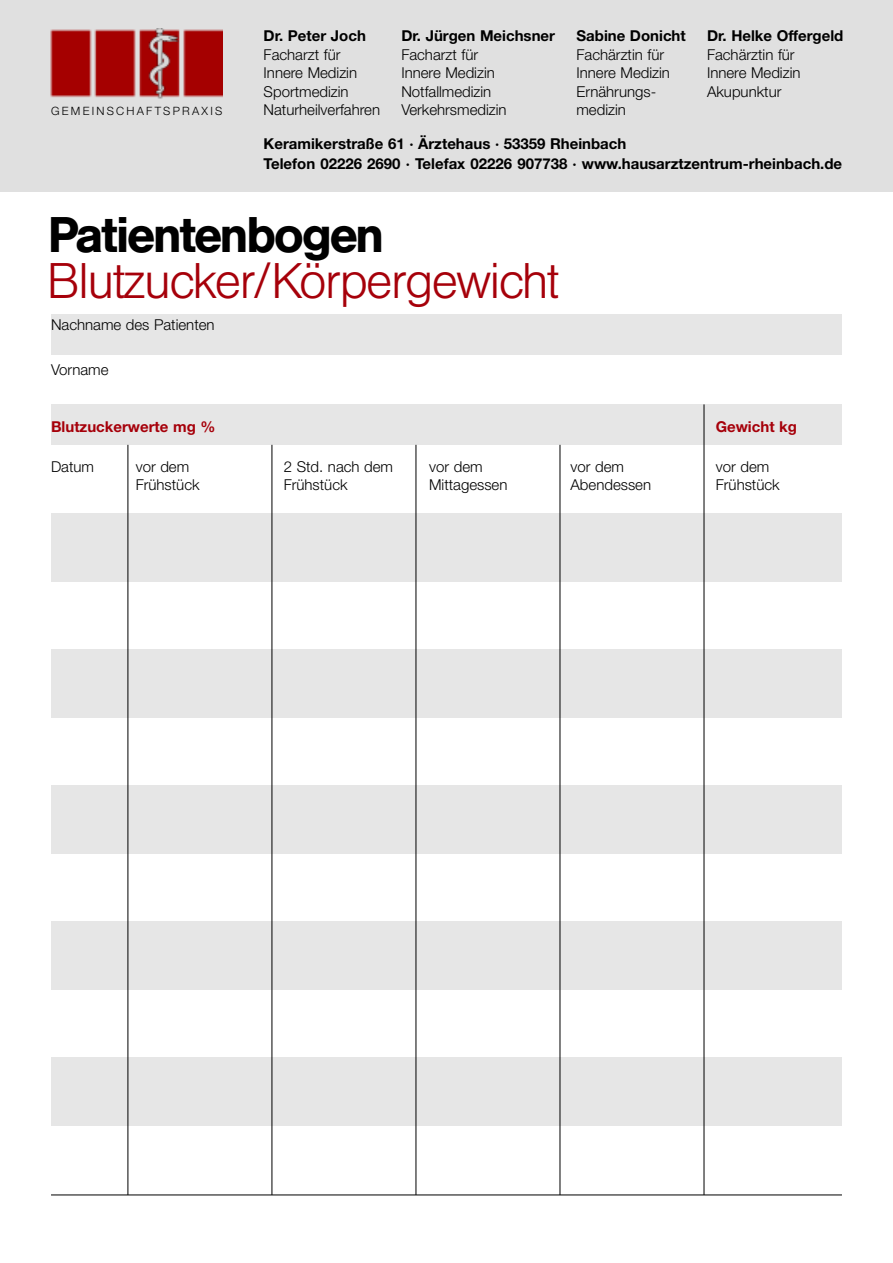
<style>
.page{position:relative;width:893px;height:1263px;background:#fff}
.page>*{position:absolute;margin:0;border:0;box-sizing:border-box;transform-origin:0 0}
.t1{font:300 49.5px "Lufthansa IS";letter-spacing:-.02em;color:#a6000a}
.t2{font:500 49.5px "Lufthansa IS";letter-spacing:-.02em;color:#000}
.t3{font:300 15px/18.5px "Helvetica Neue";color:#000}
.t4{font:700 15px/19.5px "Helvetica Neue";color:#000}
.t5{font:700 15px "Helvetica Neue";color:#a6000a}
.t6{font:300 11.4px "Helvetica Neue";letter-spacing:.195em;color:#000}
</style>
<div class="page">
<div style="left:51px;top:315px;width:791px;height:40px;background:#e6e6e6"></div>
<div style="left:51px;top:405px;width:791px;height:40px;background:#e6e6e6"></div>
<div style="left:51px;top:513px;width:791px;height:68px;background:#e6e6e6"></div>
<div style="left:51px;top:649px;width:791px;height:68px;background:#e6e6e6"></div>
<div style="left:51px;top:785px;width:791px;height:68px;background:#e6e6e6"></div>
<div style="left:51px;top:921px;width:791px;height:68px;background:#e6e6e6"></div>
<div style="left:51px;top:1057px;width:791px;height:68px;background:#e6e6e6"></div>
<hr style="left:51px;top:1194px;width:791px;height:1px;background:#000">
<hr style="left:128px;top:445px;width:1px;height:750px;background:#000">
<hr style="left:272px;top:445px;width:1px;height:750px;background:#000">
<hr style="left:416px;top:445px;width:1px;height:750px;background:#000">
<hr style="left:560px;top:445px;width:1px;height:750px;background:#000">
<hr style="left:704px;top:404px;width:1px;height:791px;background:#000">
<div style="left:0;top:0;width:893px;height:191px;background:#e0e0e0"></div>
<img style="left:50px;top:28px;width:172px;height:71px">
<p class="t6" style="left:51px;top:107px;width:173px">GEMEINSCHAFTSPRAXIS</p>
<p class="t4" style="left:576px;top:27px;width:111px">Sabine Donicht</p>
<p class="t3" style="left:576px;top:47px;width:95px">Fachärztin für<br>Innere Medizin<br>Ernährungs&shy;medizin</p>
<p class="t4" style="left:264px;top:135px;width:580px">Keramikerstraße 61 · Ärztehaus · 53359 Rheinbach<br>Telefon 02226 2690 · Telefax 02226 907738 · www.hausarztzentrum-rheinbach.de</p>
<p class="t4" style="left:707px;top:27px;width:138px">Dr. Helke Offergeld</p>
<p class="t3" style="left:707px;top:47px;width:95px">Fachärztin für<br>Innere Medizin<br>Akupunktur</p>
<p class="t4" style="left:264px;top:27px;width:104px">Dr. Peter Joch</p>
<p class="t3" style="left:264px;top:47px;width:118px">Facharzt für<br>Innere Medizin<br>Sportmedizin<br>Naturheilverfahren</p>
<p class="t4" style="left:401px;top:27px;width:155px">Dr. Jürgen Meichsner</p>
<p class="t3" style="left:401px;top:47px;width:107px">Facharzt für<br>Innere Medizin<br>Notfallmedizin<br>Verkehrsmedizin</p>
<h1 class="t2" style="left:49px;top:217px;width:337px">Patientenbogen</h1>
<h1 class="t1" style="left:48px;top:263px;width:513px">Blutzucker/Körpergewicht</h1>
<p class="t3" style="left:51px;top:316px;width:165px">Nachname des Patienten</p>
<p class="t3" style="left:51px;top:361px;width:59px">Vorname</p>
<p class="t5" style="left:51px;top:421px;width:166px">Blutzuckerwerte mg %</p>
<p class="t5" style="left:716px;top:421px;width:83px">Gewicht kg</p>
<p class="t3" style="left:51px;top:459px;width:45px">Datum</p>
<p class="t3" style="left:136px;top:459px;width:55px">vor dem</p>
<p class="t3" style="left:284px;top:459px;width:111px">2 Std. nach dem</p>
<p class="t3" style="left:429px;top:459px;width:55px">vor dem</p>
<p class="t3" style="left:570px;top:459px;width:55px">vor dem</p>
<p class="t3" style="left:716px;top:459px;width:55px">vor dem</p>
<p class="t3" style="left:136px;top:477px;width:65px">Frühstück</p>
<p class="t3" style="left:284px;top:477px;width:65px">Frühstück</p>
<p class="t3" style="left:429px;top:477px;width:80px">Mittagessen</p>
<p class="t3" style="left:570px;top:477px;width:82px">Abendessen</p>
<p class="t3" style="left:716px;top:477px;width:65px">Frühstück</p>
</div>
